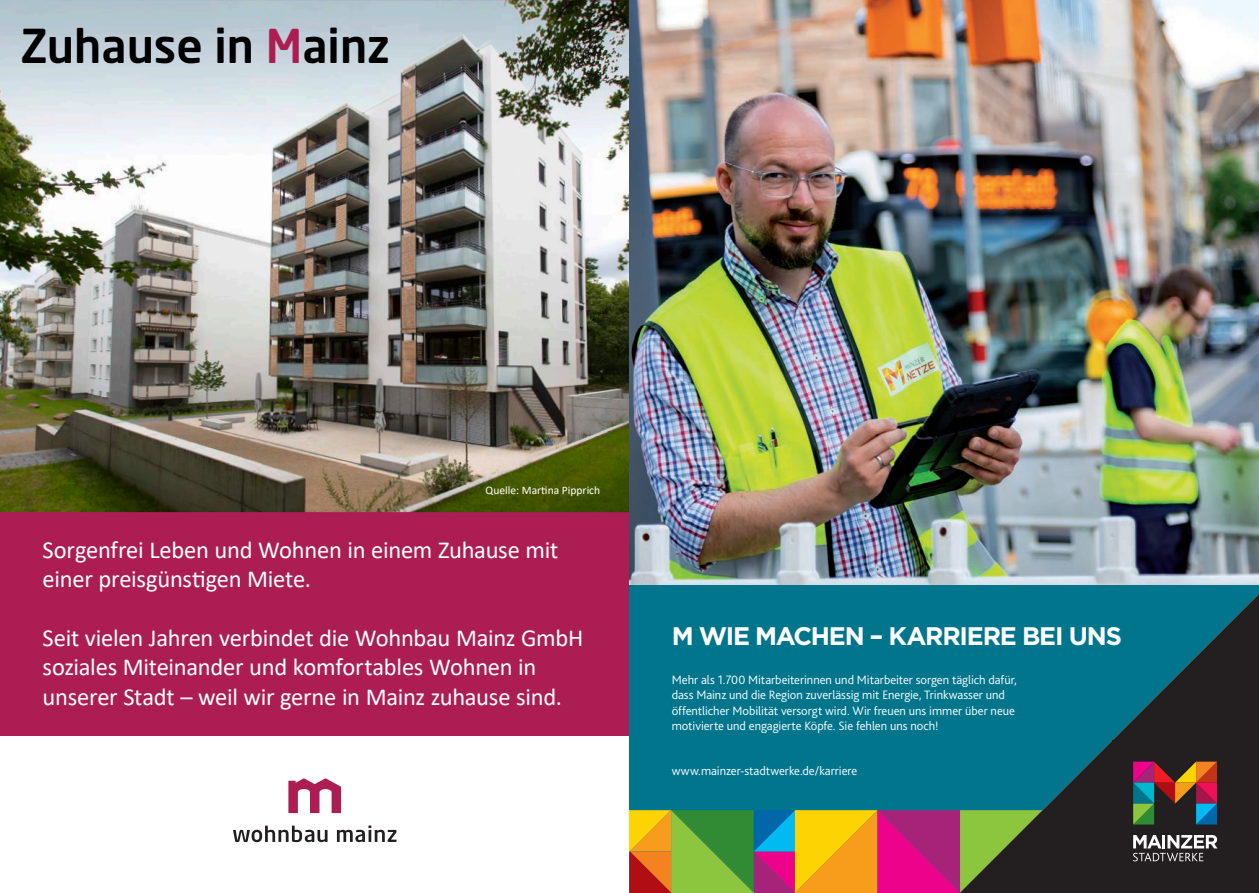
<style>
.page{position:relative;width:1259px;height:893px;background:#fff}
.page>*{position:absolute;margin:0;border:0;box-sizing:border-box;transform-origin:0 0}
.t1{font:500 46.2px "Neo Sans Std";color:#000}
.t2{font:700 25.35px "Gotham";letter-spacing:-.045em;color:#fff}
.t3{font:24.45px/29.4px "Calibri";letter-spacing:-.01em;color:#fff}
.t4{font:300 12.75px/15.1px "Bliss";letter-spacing:-.005em;color:#fff}
.t5{font:11.55px "Calibri";color:#fff}
.s1{color:#ab1d53}
</style>
<div class="page">
<div style="left:0;top:0;width:629px;height:736px;background:#ab1d53"></div>
<svg style="left:288px;top:778px;width:53px;height:35px"></svg>
<svg style="left:233px;top:826px;width:94px;height:16px"></svg>
<svg style="left:337px;top:825px;width:59px;height:17px"></svg>
<img style="left:0;top:0;width:629px;height:512px">
<img style="left:629px;top:0;width:630px;height:586px">
<div style="left:629px;top:586px;width:630px;height:307px;background:#00758c"></div>
<svg style="left:1042px;top:594px;width:217px;height:299px"></svg>
<div style="left:1112px;top:741px;width:126px;height:141px;background:#231f20"></div>
<svg style="left:1133px;top:762px;width:84px;height:62px"></svg>
<svg style="left:1133px;top:835px;width:84px;height:26px"></svg>
<svg style="left:629px;top:810px;width:413px;height:83px;background:#9e7645"></svg>
<h1 class="t1" style="left:8px;top:16px;width:371px">Zuhause in <span class="s1">M</span>ainz</h1>
<h1 class="t1" style="left:21px;top:16px;width:371px">Zuhause in <span class="s1">M</span>ainz</h1>
<p class="t5" style="left:473px;top:482px;width:116px">Quelle: Martina Pipprich</p>
<p class="t5" style="left:485px;top:482px;width:116px">Quelle: Martina Pipprich</p>
<p class="t3" style="left:30px;top:534px;width:517px">Sorgenfrei Leben und Wohnen in einem Zuhause mit einer preisgünstigen Miete.</p>
<p class="t3" style="left:30px;top:623px;width:542px">Seit vielen Jahren verbindet die Wohnbau Mainz GmbH soziales Miteinander und komfortables Wohnen in unserer Stadt – weil wir gerne in Mainz uhause sind.</p>
<p class="t3" style="left:43px;top:534px;width:517px">Sorgenfrei Leben und Wohnen in einem Zuhause mit einer preisgünstigen Miete.</p>
<p class="t3" style="left:43px;top:623px;width:542px">Seit vielen Jahren verbindet die Wohnbau Mainz GmbH soziales Miteinander und komfortables Wohnen in unserer Stadt – weil wir gerne in Mainz zuhause sind.</p>
<p class="t2" style="left:672px;top:620px;width:452px">M WIE MACHEN – KARRIERE BEI UNS</p>
<p class="t4" style="left:672px;top:672px;width:346px">Mehr als 1.700 Mitarbeiterinnen und Mitarbeiter sorgen täglich dafür, dass Mainz und die Region zuverlässig mit Energie, Trinkwasser und öffentlicher Mobilität versorgt wird. Wir freuen uns immer über neue motivierte und engagierte Köpfe. Sie fehlen uns noch!</p>
<p class="t4" style="left:672px;top:763px;width:187px">www.mainzer-stadtwerke.de/karriere</p>
</div>
